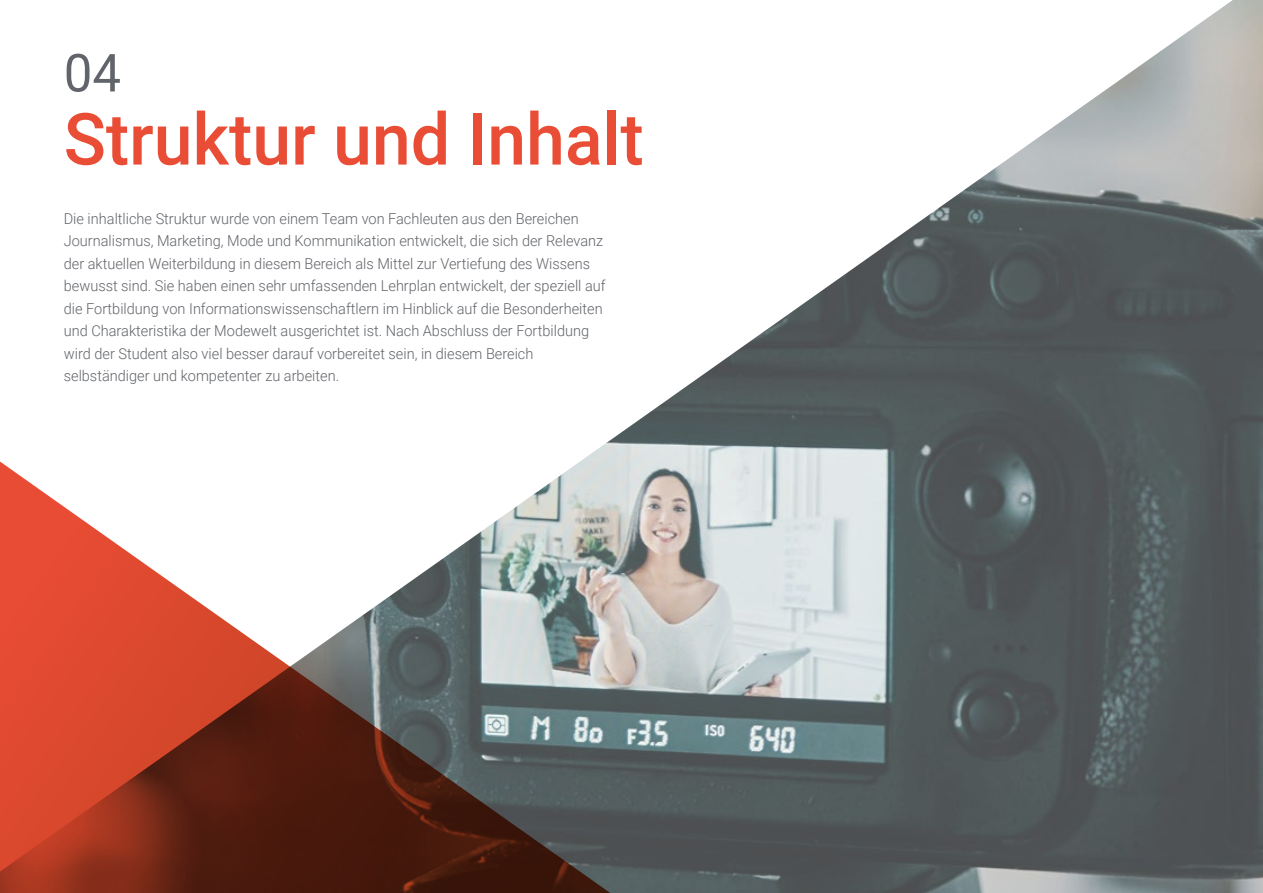
<style>
.page{position:relative;width:1263px;height:893px;background:#fff}
.page>*{position:absolute;margin:0;border:0;box-sizing:border-box;transform-origin:0 0}
.t1{font:500 72px "Roboto";color:#e94d35}
.t2{font:52.5px "Roboto";color:#61646a}
.t3{font:300 15px/22.5px "Roboto";color:#61646a}
</style>
<div class="page">
<img style="left:602px;top:0;width:661px;height:893px">
<svg style="left:0;top:446px;width:640px;height:447px"></svg>
<h2 class="t2" style="left:64px;top:36px;width:59px">04</h2>
<h1 class="t1" style="left:64px;top:89px;width:581px">Struktur und Inhalt</h1>
<p class="t3" style="left:64px;top:207px;width:543px">Die inhaltliche Struktur wurde von einem Team von Fachleuten aus den Bereichen Journalismus, Marketing, Mode und Kommunikation entwickelt, die sich der Relevanz der aktuellen Weiterbildung in diesem Bereich als Mittel zur Vertiefung des Wissens bewusst sind. Sie haben einen sehr umfassenden Lehrplan entwickelt, der speziell auf die Fortbildung von Informationswissenschaftlern im Hinblick auf die Besonderheiten und Charakteristika der Modewelt ausgerichtet ist. Nach Abschluss der Fortbildung wird der Student also viel besser darauf vorbereitet sein, in diesem Bereich selbständiger und kompetenter zu arbeiten.</p>
</div>
